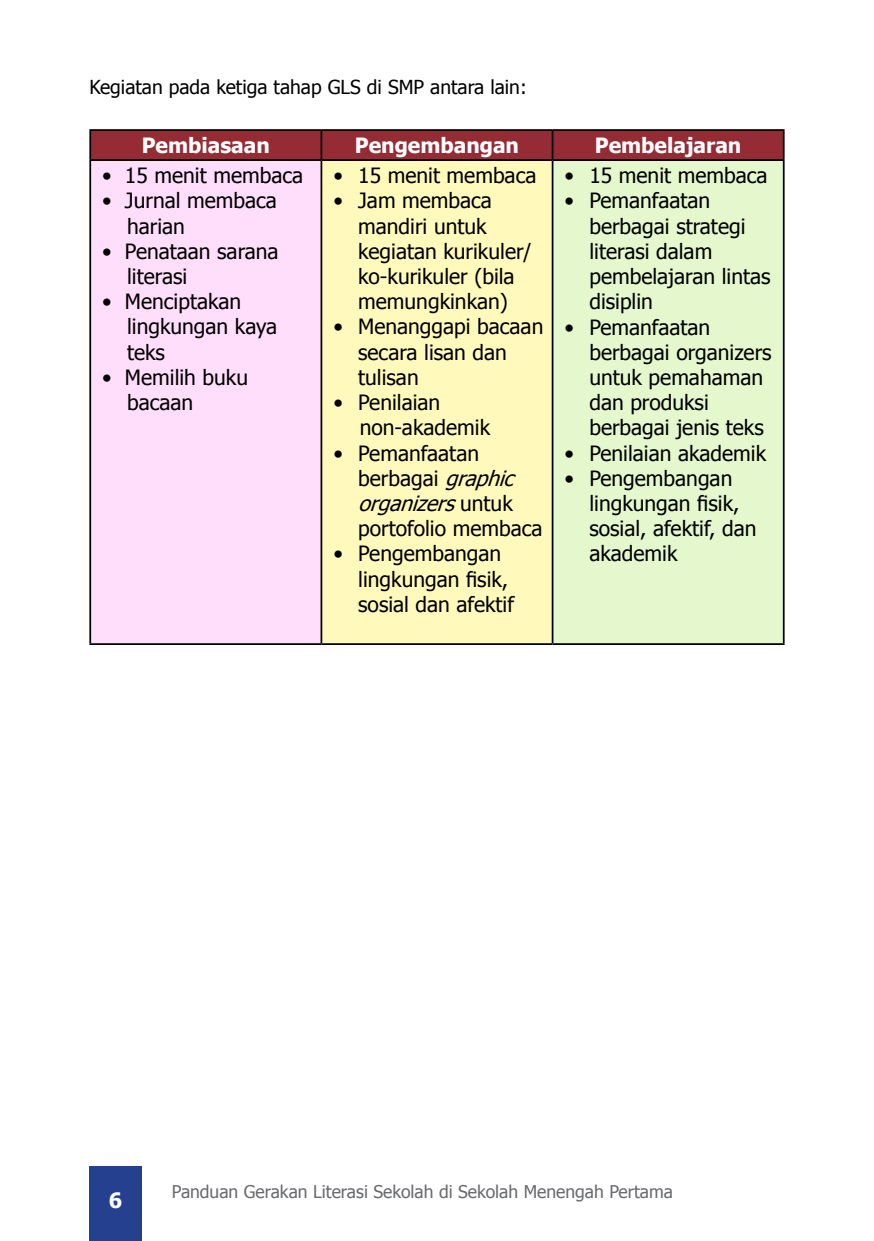
<style>
.page{position:relative;width:874px;height:1241px;background:#fff}
.page>*{position:absolute;margin:0;border:0;box-sizing:border-box;transform-origin:0 0}
.t1{font:21px/25.2px "Tahoma";color:#000}
.t2{font:700 21px "Tahoma";color:#fff}
.t3{font:19.25px "Tahoma";color:#000}
.t4{font:17.5px "Tahoma";color:#696a6d}
.s1{font-style:italic}
</style>
<div class="page">
<div style="left:89px;top:1166px;width:53px;height:74px;background:#25408f"></div>
<div style="left:91px;top:131px;width:691px;height:28px;background:#952c35"></div>
<div style="left:90px;top:160px;width:231px;height:484px;background:#ffdefb"></div>
<div style="left:321px;top:160px;width:231px;height:484px;background:#fffabc"></div>
<div style="left:552px;top:160px;width:231px;height:484px;background:#e5f7cc"></div>
<hr style="left:89px;top:129px;width:232px;height:2px;background:#000">
<hr style="left:89px;top:131px;width:2px;height:28px;background:#000">
<hr style="left:321px;top:129px;width:231px;height:2px;background:#000">
<hr style="left:320px;top:131px;width:2px;height:28px;background:#000">
<hr style="left:552px;top:129px;width:232px;height:2px;background:#000">
<hr style="left:551px;top:131px;width:2px;height:28px;background:#000">
<hr style="left:782px;top:131px;width:2px;height:28px;background:#000">
<hr style="left:89px;top:159px;width:232px;height:2px;background:#000">
<hr style="left:89px;top:161px;width:2px;height:482px;background:#000">
<hr style="left:321px;top:159px;width:231px;height:2px;background:#000">
<hr style="left:320px;top:161px;width:2px;height:482px;background:#000">
<hr style="left:552px;top:159px;width:232px;height:2px;background:#000">
<hr style="left:551px;top:161px;width:2px;height:482px;background:#000">
<hr style="left:782px;top:161px;width:2px;height:482px;background:#000">
<hr style="left:89px;top:643px;width:232px;height:2px;background:#000">
<hr style="left:321px;top:643px;width:231px;height:2px;background:#000">
<hr style="left:552px;top:643px;width:232px;height:2px;background:#000">
<p class="t3" style="left:89px;top:74px;width:439px">Kegiatan pada ketiga tahap GLS di SMP antara lain:</p>
<p class="t2" style="left:142px;top:131px;width:129px">Pembiasaan</p>
<p class="t2" style="left:355px;top:131px;width:165px">Pengembangan</p>
<p class="t2" style="left:594px;top:131px;width:148px">Pembelajaran</p>
<p class="t1" style="left:102px;top:162px;width:202px">• 15 menit membaca</p>
<p class="t1" style="left:127px;top:187px;width:151px;text-indent:-25px">• Jurnal membaca harian</p>
<p class="t1" style="left:127px;top:237px;width:153px;text-indent:-25px">• Penataan sarana literasi</p>
<p class="t1" style="left:127px;top:288px;width:152px;text-indent:-25px">• Menciptakan lingkungan kaya teks</p>
<p class="t1" style="left:127px;top:363px;width:122px;text-indent:-25px">• Memilih buku bacaan</p>
<p class="t1" style="left:333px;top:162px;width:204px">• 15 menit membaca</p>
<p class="t1" style="left:358px;top:187px;width:175px;text-indent:-25px">• Jam membaca mandiri untuk kegiatan kurikuler/ ko-kurikuler (bila memungkinkan)</p>
<p class="t1" style="left:358px;top:313px;width:186px;text-indent:-25px">• Menanggapi bacaan secara lisan dan tulisan</p>
<p class="t1" style="left:359px;top:389px;width:132px;text-indent:-26px">• Penilaian non-akademik</p>
<p class="t1" style="left:358px;top:439px;width:186px;text-indent:-25px">• Pemanfaatan berbagai <span class="s1">graphic organizers</span>u n t u k portofolio membaca</p>
<p class="t1" style="left:358px;top:540px;width:157px;text-indent:-25px">• Pengembangan lingkungan fisik, sosial dan afektif</p>
<p class="t1" style="left:564px;top:162px;width:204px">• 15 menit membaca</p>
<p class="t1" style="left:589px;top:187px;width:182px;text-indent:-25px">• Pemanfaatan berbagai strategi literasi dalam pembelajaran lintas disiplin</p>
<p class="t1" style="left:589px;top:313px;width:184px;text-indent:-25px">• Pemanfaatan berbagai organizers untuk pemahaman dan produksi berbagai jenis teks</p>
<p class="t1" style="left:564px;top:439px;width:203px">• Penilaian akademik</p>
<p class="t1" style="left:589px;top:464px;width:169px;text-indent:-25px">• Pengembangan lingkungan fisik, sosial, afektif, dan akademik</p>
<p class="t2" style="left:109px;top:1185px;width:15px">6</p>
<p class="t4" style="left:172px;top:1179px;width:502px">Panduan Gerakan Literasi Sekolah di Sekolah Menengah Pertama</p>
</div>
